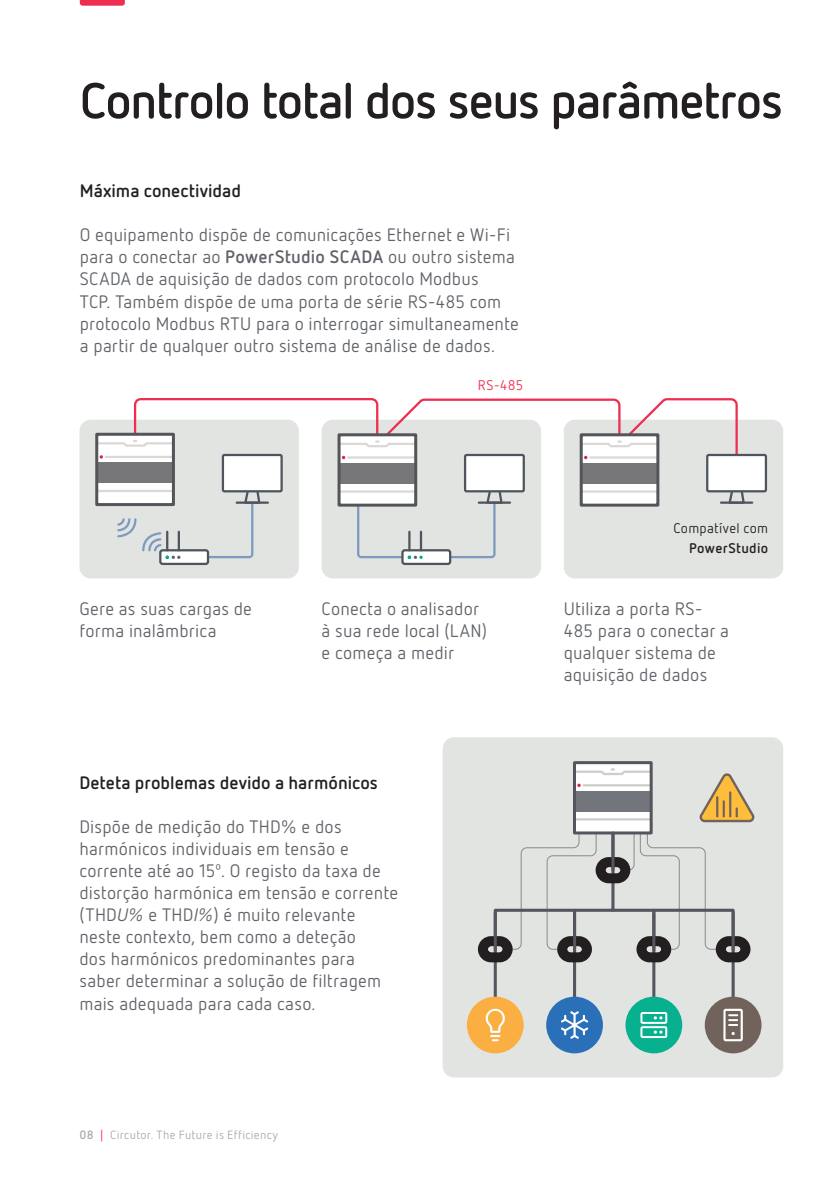
<style>
.page{position:relative;width:840px;height:1191px;background:#fff}
.page>*{position:absolute;margin:0;border:0;box-sizing:border-box;transform-origin:0 0}
.t1{font:700 50px "Netto Pro";letter-spacing:-.03em;color:#231f20}
.t2{font:18px/22px "Netto Pro";letter-spacing:.01em;color:#5f6369}
.t3{font:700 18px "Netto Pro";color:#231f20}
.t4{font:14px/20px "Netto Pro";letter-spacing:.025em;color:#231f20;text-align:right}
.t5{font:14px "Netto Pro";color:#ee2d50}
.t6{font:12px "Netto Pro";letter-spacing:.03em;color:#a8abac}
.s1{font-weight:700}
.s2{font-style:italic}
.s3{color:#ee2d50}
</style>
<div class="page">
<div style="left:79px;top:420px;width:220px;height:158px;background:#e2e4e2;border-radius:11px"></div>
<div style="left:321px;top:420px;width:219px;height:158px;background:#e2e4e2;border-radius:11px"></div>
<div style="left:563px;top:420px;width:219px;height:158px;background:#e2e4e2;border-radius:11px"></div>
<svg style="left:80px;top:0;width:45px;height:6px"></svg>
<div style="left:442px;top:737px;width:340px;height:340px;background:#e2e4e2;border-radius:11px"></div>
<svg style="left:133px;top:398px;width:605px;height:77px"></svg>
<div style="left:465px;top:455px;width:58px;height:36px;background:#fff"></div>
<div style="left:463px;top:454px;width:61px;height:38px;border:2px solid #50555d"></div>
<svg style="left:451px;top:489px;width:53px;height:70px"></svg>
<hr style="left:478px;top:501px;width:31px;height:3px;background:#50555d">
<div style="left:402px;top:550px;width:48px;height:14px;background:#fff;border-radius:2px"></div>
<div style="left:401px;top:549px;width:50px;height:16px;border:2px solid #50555d;border-radius:2px"></div>
<svg style="left:356px;top:501px;width:66px;height:58px"></svg>
<div style="left:339px;top:435px;width:76px;height:70px;background:#fff"></div>
<div style="left:339px;top:463px;width:76px;height:20px;background:#77777a"></div>
<hr style="left:339px;top:490px;width:77px;height:2px;background:#dcd8d7">
<hr style="left:348px;top:456px;width:67px;height:2px;background:#dcd8d7">
<svg style="left:336px;top:440px;width:82px;height:8px"></svg>
<div style="left:337px;top:433px;width:80px;height:73px;border:3px solid #54555a"></div>
<div style="left:223px;top:455px;width:58px;height:36px;background:#fff"></div>
<div style="left:222px;top:454px;width:60px;height:38px;border:2px solid #50555d"></div>
<svg style="left:209px;top:489px;width:53px;height:70px"></svg>
<hr style="left:236px;top:501px;width:32px;height:3px;background:#50555d">
<div style="left:160px;top:550px;width:48px;height:14px;background:#fff;border-radius:2px"></div>
<div style="left:159px;top:549px;width:50px;height:16px;border:2px solid #50555d;border-radius:2px"></div>
<div style="left:97px;top:434px;width:76px;height:70px;background:#fff"></div>
<div style="left:97px;top:462px;width:76px;height:21px;background:#77777a"></div>
<hr style="left:97px;top:490px;width:76px;height:2px;background:#dcd8d7">
<hr style="left:106px;top:456px;width:67px;height:2px;background:#dcd8d7">
<svg style="left:99px;top:440px;width:77px;height:8px"></svg>
<div style="left:95px;top:433px;width:80px;height:73px;border:3px solid #54555a"></div>
<svg style="left:117px;top:518px;width:63px;height:41px"></svg>
<div style="left:706px;top:455px;width:59px;height:36px;background:#fff"></div>
<div style="left:705px;top:454px;width:61px;height:38px;border:2px solid #50555d"></div>
<svg style="left:726px;top:489px;width:19px;height:12px"></svg>
<hr style="left:720px;top:501px;width:31px;height:3px;background:#50555d">
<div style="left:581px;top:435px;width:76px;height:70px;background:#fff"></div>
<div style="left:581px;top:463px;width:76px;height:20px;background:#77777a"></div>
<hr style="left:581px;top:490px;width:76px;height:2px;background:#dcd8d7">
<hr style="left:590px;top:456px;width:67px;height:2px;background:#dcd8d7">
<svg style="left:578px;top:440px;width:82px;height:8px"></svg>
<div style="left:579px;top:433px;width:80px;height:73px;border:3px solid #54555a"></div>
<div style="left:574px;top:762px;width:76px;height:71px;background:#fff"></div>
<div style="left:572px;top:761px;width:80px;height:73px;border:3px solid #54555d"></div>
<div style="left:704px;top:996px;width:57px;height:57px;background:#71635c;border-radius:50%"></div>
<div style="left:625px;top:996px;width:56px;height:57px;background:#07b18f;border-radius:50%"></div>
<div style="left:466px;top:996px;width:57px;height:57px;background:#fbae41;border-radius:50%"></div>
<div style="left:546px;top:996px;width:56px;height:57px;background:#2a70b8;border-radius:50%"></div>
<div style="left:477px;top:936px;width:35px;height:26px;border:10px solid #231f20;border-radius:8px"></div>
<svg style="left:485px;top:768px;width:269px;height:273px"></svg>
<h3 class="t1" style="left:80px;top:67px;width:704px">Controlo total dos seus parâmetros</h3>
<h5 class="t3" style="left:80px;top:179px;width:163px">Máxima conectividad</h5>
<p class="t2" style="left:80px;top:223px;width:440px">O equipamento dispõe de comunicações Ethernet e Wi-Fi para o conectar ao <span class="s1">PowerStudio SCADA</span> ou outro sistema SCADA de aquisição de dados com protocolo Modbus<br>TCP. Também dispõe de uma porta de série RS-485 com protocolo Modbus RTU para o interrogar simultaneamente a partir de qualquer outro sistema de análise de dados.</p>
<p class="t2" style="left:79px;top:597px;width:174px">Gere as suas cargas de forma inalâmbrica</p>
<p class="t5" style="left:477px;top:376px;width:47px">RS-485</p>
<p class="t4" style="left:673px;top:518px;width:96px">Compatível com<br><span class="s1">PowerStudio</span></p>
<p class="t2" style="left:321px;top:597px;width:167px">Conecta o analisador à sua rede local (LAN) e começa a medir</p>
<p class="t2" style="left:563px;top:597px;width:167px">Utiliza a porta RS-<br>485 para o conectar a qualquer sistema de aquisição de dados</p>
<h5 class="t3" style="left:79px;top:770px;width:300px">Deteta problemas devido a harmónicos</h5>
<p class="t2" style="left:79px;top:815px;width:320px">Dispõe de medição do THD% e dos harmónicos individuais em tensão e corrente até ao 15º. O registo da taxa de distorção harmónica em tensão e corrente (THD<span class="s2">U%</span> e THD<span class="s2">I%</span>) é muito relevante neste contexto, bem como a deteção<br>dos harmónicos predominantes para saber determinar a solução de filtragem mais adequada para cada caso.</p>
<p class="t6" style="left:79px;top:1127px;width:200px"><span class="s1">08</span> <span class="s3">|</span> Circutor. The Future is Efficiency</p>
</div>
